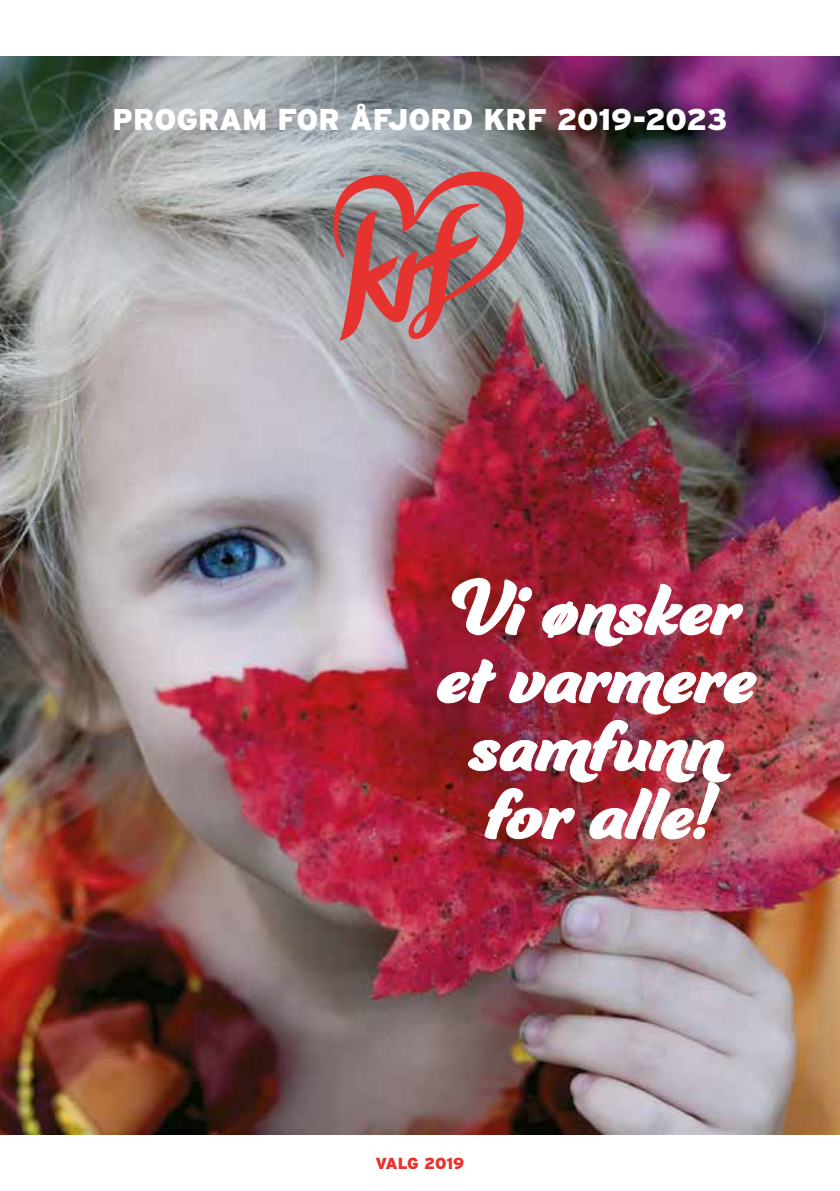
<style>
.page{position:relative;width:840px;height:1191px;background:#fff}
.page>*{position:absolute;margin:0;border:0;box-sizing:border-box;transform-origin:0 0}
.t1{font:84px/68px "Ganache";color:#fff;text-align:center}
.t2{font:900 30px "Interstate";color:#fff}
.t3{font:900 16px "Interstate";letter-spacing:-.01em;color:#e7332f}
</style>
<div class="page">
<img style="left:0;top:57px;width:839px;height:1077px">
<svg style="left:333px;top:171px;width:190px;height:170px"></svg>
<svg style="left:451px;top:577px;width:81px;height:59px"></svg>
<img style="left:541px;top:583px;width:202px;height:64px">
<img style="left:436px;top:658px;width:320px;height:182px">
<p class="t2" style="left:112px;top:103px;width:616px">PROGRAM FOR ÅFJORD KRF 2019-2023</p>
<p class="t1" style="left:436px;top:571px;width:320px">Vi ønsker et varmere samfunn for alle!</p>
<p class="t3" style="left:375px;top:1154px;width:90px">VALG 2019</p>
</div>
